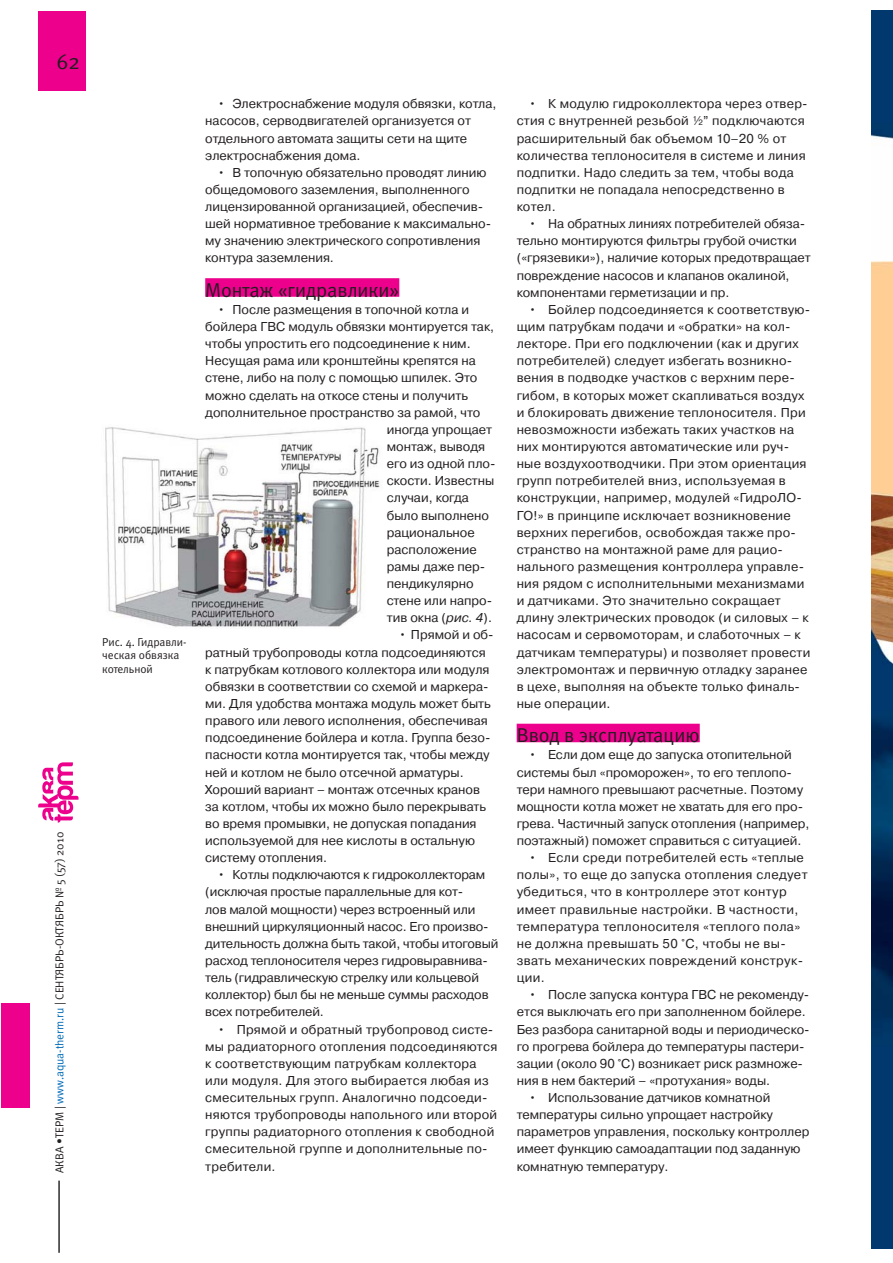
<style>
.page{position:relative;width:893px;height:1263px;background:#fff}
.page>*{position:absolute;margin:0;border:0;box-sizing:border-box;transform-origin:0 0}
.t1{font:21.45px "Meta Normal C";color:#231f20}
.t2{font:19.95px "Meta Normal C";color:#231f20}
.t3{font:12.9px/17.1px "Pragmatica";color:#231f20}
.t4{font:12.9px/17.1px "Pragmatica";letter-spacing:.02em;color:#231f20}
.t5{font:12.9px/17.1px "Pragmatica";letter-spacing:.03em;color:#231f20}
.t6{font:11.4px/13.6px "Meta Normal C";color:#231f20}
.s1{color:#006cb7}
.s2{font-style:italic}
</style>
<div class="page">
<div style="left:39px;top:11px;width:47px;height:79px;background:#ec008c"></div>
<hr style="left:58px;top:1181px;width:2px;height:72px;background:#231f20">
<div style="left:1px;top:1004px;width:28px;height:104px;background:#ec008c"></div>
<svg style="left:38px;top:762px;width:40px;height:61px"></svg>
<div style="left:205px;top:278px;width:194px;height:19px;background:#ec008c"></div>
<div style="left:516px;top:724px;width:183px;height:18px;background:#ec008c"></div>
<img style="left:105px;top:427px;width:275px;height:200px">
<img style="left:871px;top:10px;width:21px;height:1239px">
<h1 class="t1" style="left:57px;top:53px;width:25px">62</h1>
<p class="t6" style="left:54px;top:1173px;width:343px;rotate:-90deg">АКВА •ТЕРМ | <span class="s1">www.aqua-therm.ru</span> | СЕНТЯБРЬ-ОКТЯБРЬ № 5 (57) 2010</p>
<p class="t6" style="left:102px;top:636px;width:86px">Рис. 4. Гидравли&shy;ческая обвязка котельной</p>
<p class="t3" style="left:205px;top:97px;width:293px;text-indent:12px">• Электроснабжение модуля обвязки, котла, насосов, серводвигателей организуется от отдельного автомата защиты сети на щите электроснабжения дома.</p>
<p class="t3" style="left:205px;top:165px;width:287px;text-indent:12px">• В топочную обязательно проводят линию общедомового заземления, выполненного лицензированной организацией, обеспечив&shy;шей нормативное требование к максимально&shy;му значению электрического сопротивления контура заземления.</p>
<h2 class="t2" style="left:205px;top:282px;width:195px">Монтаж «гидравлики»</h2>
<p class="t3" style="left:217px;top:302px;width:253px">• После размещения в топочной котла и</p>
<p class="t3" style="left:205px;top:319px;width:290px">бойлера ГВС модуль обвязки монтируется так,</p>
<p class="t3" style="left:205px;top:336px;width:267px">чтобы упростить его подсоединение к ним.</p>
<p class="t3" style="left:205px;top:354px;width:272px">Несущая рама или кронштейны крепятся на</p>
<p class="t3" style="left:205px;top:371px;width:273px">стене, либо на полу с помощью шпилек. Это</p>
<p class="t3" style="left:205px;top:388px;width:264px">можно сделать на откосе стены и получить</p>
<p class="t3" style="left:205px;top:405px;width:277px">дополнительное пространство за рамой, что</p>
<p class="t3" style="left:387px;top:422px;width:107px">иногда упрощает</p>
<p class="t3" style="left:387px;top:439px;width:100px">монтаж, выводя</p>
<p class="t3" style="left:387px;top:456px;width:110px">его из одной пло-</p>
<p class="t3" style="left:387px;top:474px;width:109px">скости. Известны</p>
<p class="t3" style="left:387px;top:491px;width:84px">случаи, когда</p>
<p class="t3" style="left:387px;top:508px;width:104px">было выполнено</p>
<p class="t3" style="left:387px;top:525px;width:90px">рациональное</p>
<p class="t3" style="left:387px;top:542px;width:92px">расположение</p>
<p class="t3" style="left:387px;top:559px;width:100px">рамы даже пер-</p>
<p class="t3" style="left:387px;top:576px;width:88px">пендикулярно</p>
<p class="t3" style="left:387px;top:594px;width:107px">стене или напро-</p>
<p class="t3" style="left:387px;top:611px;width:107px">тив окна (<span class="s2">рис. 4</span>).</p>
<p class="t3" style="left:205px;top:628px;width:290px;text-indent:194px">• Прямой и об&shy;ратный трубопроводы котла подсоединяются к патрубкам котлового коллектора или модуля обвязки в соответствии со схемой и маркера&shy;ми. Для удобства монтажа модуль может быть правого или левого исполнения, обеспечивая подсоединение бойлера и котла. Группа безо&shy;пасности котла монтируется так, чтобы между ней и котлом не было отсечной арматуры.<br>Хороший вариант – монтаж отсечных кранов за котлом, чтобы их можно было перекрывать во время промывки, не допуская попадания используемой для нее кислоты в остальную систему отопления.</p>
<p class="t3" style="left:205px;top:868px;width:295px;text-indent:12px">• Котлы подключаются к гидроколлекторам (исключая простые параллельные для кот-<br>лов малой мощности) через встроенный или внешний циркуляционный насос. Его произво&shy;дительность должна быть такой, чтобы итоговый расход теплоносителя через гидровыравнива&shy;тель (гидравлическую стрелку или кольцевой коллектор) был бы не меньше суммы расходов всех потребителей.</p>
<p class="t4" style="left:205px;top:1022px;width:294px;text-indent:12px">• Прямой и обратный трубопровод систе&shy;мы радиаторного отопления подсоединяются к соответствующим патрубкам коллектора или модуля. Для этого выбирается любая из смесительных групп. Аналогично подсоеди&shy;няются трубопроводы напольного или второй группы радиаторного отопления к свободной смесительной группе и дополнительные по&shy;требители.</p>
<p class="t4" style="left:516px;top:97px;width:292px;text-indent:12px">• К модулю гидроколлектора через отвер&shy;стия с внутренней резьбой ½” подключаются расширительный бак объемом 10–20 % от количества теплоносителя в системе и линия подпитки. Надо следить за тем, чтобы вода подпитки не попадала непосредственно в котел.</p>
<p class="t3" style="left:516px;top:217px;width:296px;text-indent:12px">• На обратных линиях потребителей обяза&shy;тельно монтируются фильтры грубой очистки («грязевики»), наличие которых предотвращает повреждение насосов и клапанов окалиной, компонентами герметизации и пр.</p>
<p class="t4" style="left:516px;top:302px;width:295px;text-indent:12px">• Бойлер подсоединяется к соответствую&shy;щим патрубкам подачи и «обратки» на кол&shy;лекторе. При его подключении (как и других потребителей) следует избегать возникно&shy;вения в подводке участков с верхним пере&shy;гибом, в которых может скапливаться воздух и блокировать движение теплоносителя. При невозможности избежать таких участков на них монтируются автоматические или руч&shy;ные воздухоотводчики. При этом ориентация групп потребителей вниз, используемая в конструкции, например, модулей «ГидроЛО-ГО!» в принципе исключает возникновение верхних перегибов, освобождая также про&shy;странство на монтажной раме для рацио&shy;нального размещения контроллера управле&shy;ния рядом с исполнительными механизмами и датчиками. Это значительно сокращает длину электрических проводок (и силовых – к насосам и сервомоторам, и слаботочных – к датчикам температуры) и позволяет провести электромонтаж и первичную отладку заранее в цехе, выполняя на объекте только финаль&shy;ные операции.</p>
<h2 class="t2" style="left:516px;top:727px;width:184px">Ввод в эксплуатацию</h2>
<p class="t3" style="left:516px;top:748px;width:294px;text-indent:12px">• Если дом еще до запуска отопительной системы был «проморожен», то его теплопо&shy;тери намного превышают расчетные. Поэтому мощности котла может не хватать для его про&shy;грева. Частичный запуск отопления (например, поэтажный) поможет справиться с ситуацией.</p>
<p class="t5" style="left:516px;top:851px;width:292px;text-indent:12px">• Если среди потребителей есть «теплые полы», то еще до запуска отопления следует убедиться, что в контроллере этот контур имеет правильные настройки. В частности, температура теплоносителя «теплого пола» не должна превышать 50 °С, чтобы не вы&shy;звать механических повреждений конструк&shy;ции.</p>
<p class="t3" style="left:516px;top:988px;width:294px;text-indent:12px">• После запуска контура ГВС не рекоменду&shy;ется выключать его при заполненном бойлере.<br>Без разбора санитарной воды и периодическо&shy;го прогрева бойлера до температуры пастери&shy;зации (около 90 °С) возникает риск размноже&shy;ния в нем бактерий – «протухания» воды.</p>
<p class="t3" style="left:516px;top:1090px;width:294px;text-indent:12px">• Использование датчиков комнатной температуры сильно упрощает настройку параметров управления, поскольку контроллер имеет функцию самоадаптации под заданную комнатную температуру.</p>
</div>
